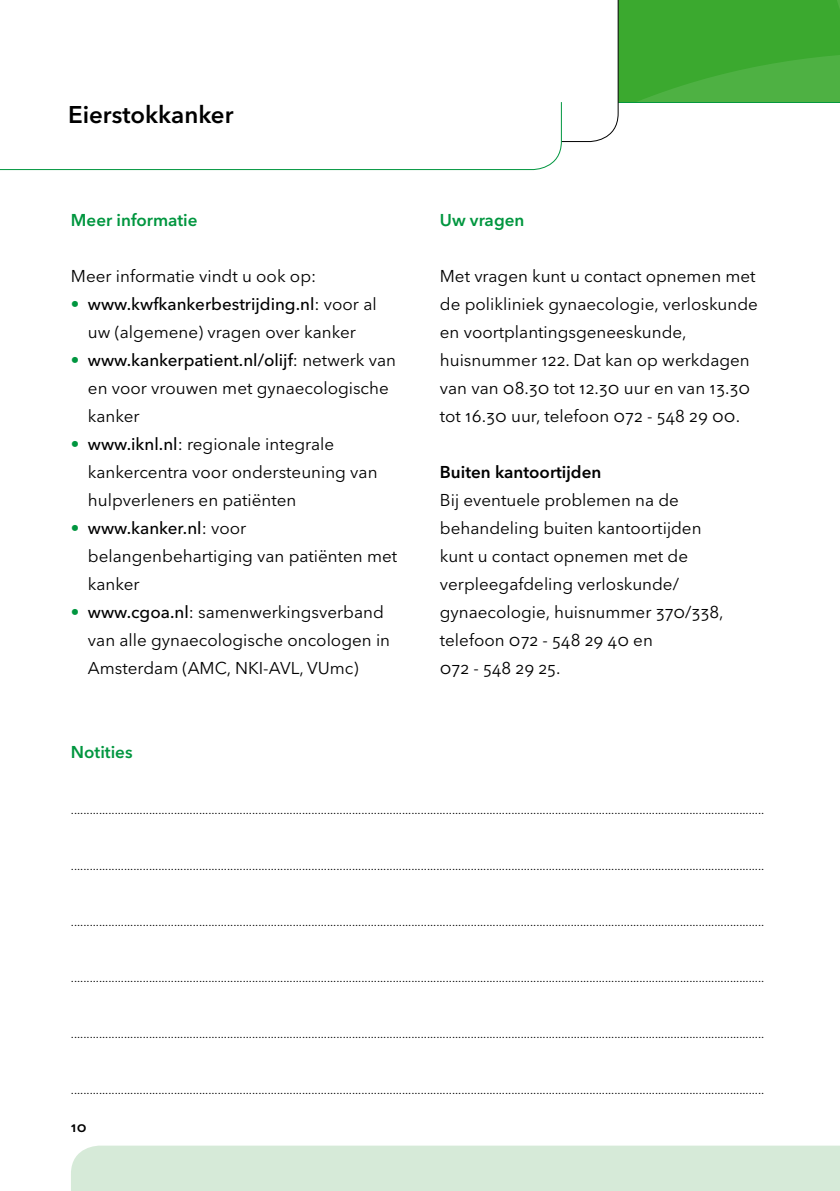
<style>
.page{position:relative;width:840px;height:1191px;background:#fff}
.page>*{position:absolute;margin:0;border:0;box-sizing:border-box;transform-origin:0 0}
.t1{font:600 24px "Avenir Next LT Pro";color:#000}
.t2{font:17px/28px "Avenir Next LT Pro";color:#000}
.t3{font:600 17px "Avenir Next LT Pro";color:#00963f}
.t4{font:600 17px "Avenir Next LT Pro";color:#000}
.t5{font:600 14px "Avenir Next LT Pro";color:#000}
.t6{font:12px "Avenir Next LT Pro";color:#000}
.s1{font-family:"Helvetica Neue LT";color:#00963f}
.s2{font-weight:500}
</style>
<div class="page">
<svg style="left:0;top:0;width:839px;height:171px"></svg>
<div style="left:71px;top:1145px;width:768px;height:46px;background:#d6ead8"></div>
<h1 class="t1" style="left:68px;top:99px;width:167px">Eierstokkanker</h1>
<h2 class="t3" style="left:71px;top:210px;width:128px">Meer informatie</h2>
<h2 class="t2" style="left:71px;top:262px;width:247px">Meer informatie vindt u ook op:</h2>
<h2 class="t2" style="left:71px;top:290px;width:307px;text-align:center"><span class="s1">•</span> <span class="s2">www.kwfkankerbestrijding.nl</span>: voor al uw (algemene) vragen over kanker</h2>
<h2 class="t2" style="left:88px;top:346px;width:309px;text-indent:-17px"><span class="s1">•</span> <span class="s2">www.kankerpatient.nl/olijf</span>: netwerk van en voor vrouwen met gynaecologische kanker</h2>
<h2 class="t2" style="left:88px;top:430px;width:291px;text-indent:-17px"><span class="s1">•</span> <span class="s2">www.iknl.nl</span>: regionale integrale kankercentra voor ondersteuning van hulpverleners en patiënten</h2>
<h2 class="t2" style="left:88px;top:514px;width:310px;text-indent:-17px"><span class="s1">•</span> <span class="s2">www.kanker.nl</span>: voor belangenbehartiging van patiënten met kanker</h2>
<h2 class="t2" style="left:88px;top:598px;width:303px;text-indent:-17px"><span class="s1">•</span> <span class="s2">www.cgoa.nl</span>: samenwerkingsverband van alle gynaecologische oncologen in<br>Amsterdam (AMC, NKI-AVL, VUmc)</h2>
<h2 class="t3" style="left:71px;top:742px;width:63px">Notities</h2>
<h2 class="t3" style="left:439px;top:210px;width:86px">Uw vragen</h2>
<h2 class="t2" style="left:439px;top:262px;width:319px">Met vragen kunt u contact opnemen met de polikliniek gynaecologie, verloskunde en voortplantingsgeneeskunde, huisnummer 122. Dat kan op werkdagen van van 08.30 tot 12.30 uur en van 13.30 tot 16.30 uur, telefoon 072 - 548 29 00.</h2>
<h2 class="t4" style="left:439px;top:462px;width:163px">Buiten kantoortijden</h2>
<h2 class="t2" style="left:439px;top:486px;width:285px">Bij eventuele problemen na de behandeling buiten kantoortijden kunt u contact opnemen met de verpleegafdeling verloskunde/ gynaecologie, huisnummer 370/338, telefoon 072 - 548 29 40 en<br>072 - 548 29 25.</h2>
<p class="t6" style="left:71px;top:803px;width:694px">..............................................................................................................................................................................................................................</p>
<p class="t6" style="left:71px;top:859px;width:694px">..............................................................................................................................................................................................................................</p>
<p class="t6" style="left:71px;top:915px;width:694px">..............................................................................................................................................................................................................................</p>
<p class="t6" style="left:71px;top:971px;width:694px">..............................................................................................................................................................................................................................</p>
<p class="t6" style="left:71px;top:1027px;width:694px">..............................................................................................................................................................................................................................</p>
<p class="t6" style="left:71px;top:1083px;width:694px">..............................................................................................................................................................................................................................</p>
<p class="t5" style="left:71px;top:1118px;width:17px">10</p>
</div>
